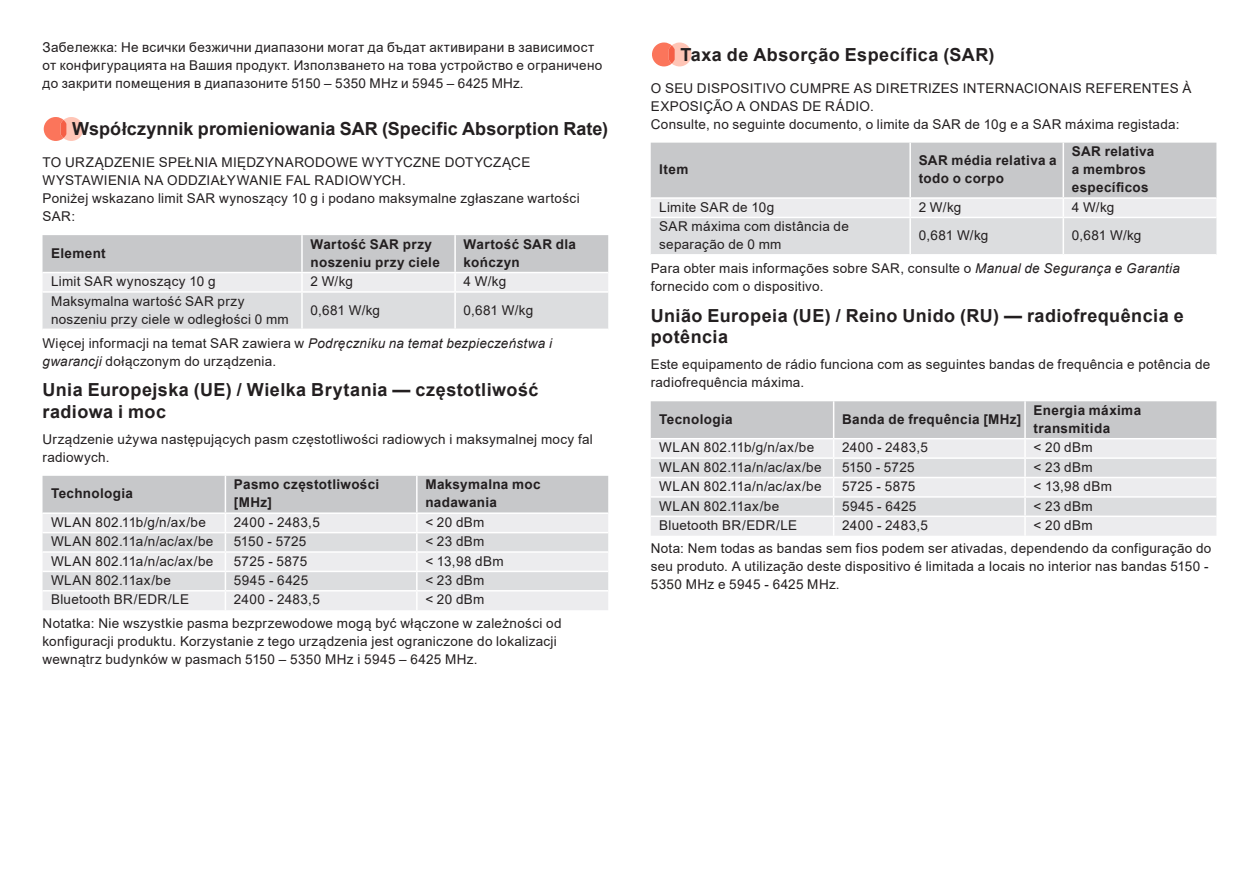
<style>
.page{position:relative;width:1259px;height:893px;background:#fff}
.page>*{position:absolute;margin:0;border:0;box-sizing:border-box;transform-origin:0 0}
.title_addtional_info{font:700 18px/21.6px "Arial";letter-spacing:.025em;color:#231f20}
.title_addtional_info-2{font:700 18px "Arial";letter-spacing:.005em;color:#231f20}
.body_addtional_info{font:13.5px/18px "Arial";letter-spacing:.02em;color:#231f20}
.table_info{font:13.5px/18px "Arial";letter-spacing:.025em;color:#231f20}
.table_info-2{font:700 13.5px/18px "Arial";letter-spacing:.025em;color:#231f20}
.s1{font-style:italic}
</style>
<div class="page">
<svg style="left:44px;top:117px;width:39px;height:24px"></svg>
<svg style="left:43px;top:235px;width:565px;height:94px;background:#d7d7d9"></svg>
<hr style="left:43px;top:291px;width:259px;height:2px;background:#fff">
<hr style="left:302px;top:291px;width:153px;height:2px;background:#fff">
<hr style="left:301px;top:293px;width:2px;height:36px;background:#fff">
<hr style="left:455px;top:291px;width:153px;height:2px;background:#fff">
<hr style="left:454px;top:293px;width:2px;height:36px;background:#fff">
<hr style="left:43px;top:272px;width:259px;height:1px;background:#fff">
<hr style="left:302px;top:272px;width:153px;height:1px;background:#fff">
<hr style="left:455px;top:272px;width:153px;height:1px;background:#fff">
<svg style="left:43px;top:476px;width:565px;height:134px;background:#dedfe1"></svg>
<svg style="left:652px;top:43px;width:39px;height:23px"></svg>
<svg style="left:651px;top:143px;width:565px;height:111px;background:#d4d5d7"></svg>
<hr style="left:651px;top:217px;width:259px;height:1px;background:#fff">
<hr style="left:910px;top:217px;width:153px;height:1px;background:#fff">
<hr style="left:909px;top:218px;width:2px;height:36px;background:#fff">
<hr style="left:1063px;top:217px;width:153px;height:1px;background:#fff">
<hr style="left:1062px;top:218px;width:2px;height:36px;background:#fff">
<hr style="left:651px;top:197px;width:259px;height:2px;background:#fff">
<hr style="left:910px;top:197px;width:153px;height:2px;background:#fff">
<hr style="left:1063px;top:197px;width:153px;height:2px;background:#fff">
<svg style="left:651px;top:401px;width:565px;height:135px;background:#dedfe1"></svg>
<p class="body_addtional_info" style="left:43px;top:39px;width:561px">Забележка: Не всички безжични диапазони могат да бъдат активирани в зависимост от конфигурацията на Вашия продукт. Използването на това устройство е ограничено до закрити помещения в диапазоните 5150 – 5350 MHz и 5945 – 6425 MHz.</p>
<p class="title_addtional_info-2" style="left:72px;top:116px;width:537px">Współczynnik promieniowania SAR (Specific Absorption Rate)</p>
<p class="body_addtional_info" style="left:43px;top:153px;width:489px">TO URZĄDZENIE SPEŁNIA MIĘDZYNARODOWE WYTYCZNE DOTYCZĄCE<br>WYSTAWIENIA NA ODDZIAŁYWANIE FAL RADIOWYCH.</p>
<p class="body_addtional_info" style="left:43px;top:189px;width:538px">Poniżej wskazano limit SAR wynoszący 10 g i podano maksymalne zgłaszane wartości<br>SAR:</p>
<p class="table_info-2" style="left:51px;top:244px;width:56px">Element</p>
<p class="table_info-2" style="left:310px;top:235px;width:131px">Wartość SAR przy noszeniu przy ciele</p>
<p class="table_info-2" style="left:463px;top:235px;width:114px">Wartość SAR dla kończyn</p>
<p class="table_info" style="left:51px;top:272px;width:166px">Limit SAR wynoszący 10 g</p>
<p class="table_info" style="left:310px;top:272px;width:44px">2 W/kg</p>
<p class="table_info" style="left:463px;top:272px;width:44px">4 W/kg</p>
<p class="table_info" style="left:51px;top:292px;width:239px">Maksymalna wartość SAR przy noszeniu przy ciele w odległości 0 mm</p>
<p class="table_info" style="left:310px;top:301px;width:71px">0,681 W/kg</p>
<p class="table_info" style="left:463px;top:301px;width:71px">0,681 W/kg</p>
<p class="body_addtional_info" style="left:43px;top:334px;width:511px">Więcej informacji na temat SAR zawiera w <span class="s1">Podręczniku na temat bezpieczeństwa i gwarancji</span> dołączonym do urządzenia.</p>
<p class="title_addtional_info" style="left:43px;top:379px;width:497px">Unia Europejska (UE) / Wielka Brytania — częstotliwość radiowa i moc</p>
<p class="body_addtional_info" style="left:43px;top:430px;width:552px">Urządzenie używa następujących pasm częstotliwości radiowych i maksymalnej mocy fal radiowych.</p>
<p class="table_info-2" style="left:51px;top:485px;width:84px">Technologia</p>
<p class="table_info-2" style="left:234px;top:476px;width:147px">Pasmo częstotliwości [MHz]</p>
<p class="table_info-2" style="left:425px;top:476px;width:117px">Maksymalna moc nadawania</p>
<p class="table_info" style="left:51px;top:513px;width:156px">WLAN 802.11b/g/n/ax/be</p>
<p class="table_info" style="left:234px;top:513px;width:87px">2400 - 2483,5</p>
<p class="table_info" style="left:425px;top:513px;width:61px">&lt; 20 dBm</p>
<p class="table_info" style="left:51px;top:532px;width:164px">WLAN 802.11a/n/ac/ax/be</p>
<p class="table_info" style="left:234px;top:532px;width:74px">5150 - 5725</p>
<p class="table_info" style="left:425px;top:532px;width:61px">&lt; 23 dBm</p>
<p class="table_info" style="left:51px;top:552px;width:164px">WLAN 802.11a/n/ac/ax/be</p>
<p class="table_info" style="left:234px;top:552px;width:75px">5725 - 5875</p>
<p class="table_info" style="left:425px;top:552px;width:80px">&lt; 13,98 dBm</p>
<p class="table_info" style="left:51px;top:571px;width:121px">WLAN 802.11ax/be</p>
<p class="table_info" style="left:234px;top:571px;width:76px">5945 - 6425</p>
<p class="table_info" style="left:425px;top:571px;width:61px">&lt; 23 dBm</p>
<p class="table_info" style="left:51px;top:591px;width:140px">Bluetooth BR/EDR/LE</p>
<p class="table_info" style="left:234px;top:591px;width:87px">2400 - 2483,5</p>
<p class="table_info" style="left:425px;top:591px;width:61px">&lt; 20 dBm</p>
<p class="body_addtional_info" style="left:43px;top:614px;width:520px">Notatka: Nie wszystkie pasma bezprzewodowe mogą być włączone w zależności od konfiguracji produktu. Korzystanie z tego urządzenia jest ograniczone do lokalizacji wewnątrz budynków w pasmach 5150 – 5350 MHz i 5945 – 6425 MHz.</p>
<p class="title_addtional_info" style="left:680px;top:44px;width:315px">Taxa de Absorção Específica (SAR)</p>
<p class="body_addtional_info" style="left:651px;top:79px;width:542px">O SEU DISPOSITIVO CUMPRE AS DIRETRIZES INTERNACIONAIS REFERENTES À<br>EXPOSIÇÃO A ONDAS DE RÁDIO.</p>
<p class="body_addtional_info" style="left:651px;top:115px;width:530px">Consulte, no seguinte documento, o limite da SAR de 10g e a SAR máxima registada:</p>
<p class="table_info-2" style="left:659px;top:161px;width:31px">Item</p>
<p class="table_info-2" style="left:918px;top:152px;width:140px">SAR média relativa a todo o corpo</p>
<p class="table_info-2" style="left:1071px;top:143px;width:84px">SAR relativa a membros específicos</p>
<p class="table_info" style="left:659px;top:198px;width:117px">Limite SAR de 10g</p>
<p class="table_info" style="left:918px;top:198px;width:44px">2 W/kg</p>
<p class="table_info" style="left:1071px;top:198px;width:44px">4 W/kg</p>
<p class="table_info" style="left:659px;top:217px;width:191px">SAR máxima com distância de separação de 0 mm</p>
<p class="table_info" style="left:918px;top:226px;width:71px">0,681 W/kg</p>
<p class="table_info" style="left:1071px;top:226px;width:71px">0,681 W/kg</p>
<p class="body_addtional_info" style="left:651px;top:259px;width:531px">Para obter mais informações sobre SAR, consulte o <span class="s1">Manual de Segurança e Garantia </span>fornecido com o dispositivo.</p>
<p class="title_addtional_info" style="left:651px;top:305px;width:534px">União Europeia (UE) / Reino Unido (RU) — radiofrequência e potência</p>
<p class="body_addtional_info" style="left:651px;top:356px;width:561px">Este equipamento de rádio funciona com as seguintes bandas de frequência e potência de radiofrequência máxima.</p>
<p class="table_info-2" style="left:659px;top:410px;width:75px">Tecnologia</p>
<p class="table_info-2" style="left:842px;top:410px;width:181px">Banda de frequência [MHz]</p>
<p class="table_info-2" style="left:1033px;top:401px;width:109px">Energia máxima transmitida</p>
<p class="table_info" style="left:659px;top:439px;width:156px">WLAN 802.11b/g/n/ax/be</p>
<p class="table_info" style="left:842px;top:439px;width:87px">2400 - 2483,5</p>
<p class="table_info" style="left:1033px;top:439px;width:61px">&lt; 20 dBm</p>
<p class="table_info" style="left:659px;top:458px;width:164px">WLAN 802.11a/n/ac/ax/be</p>
<p class="table_info" style="left:842px;top:458px;width:74px">5150 - 5725</p>
<p class="table_info" style="left:1033px;top:458px;width:61px">&lt; 23 dBm</p>
<p class="table_info" style="left:659px;top:477px;width:164px">WLAN 802.11a/n/ac/ax/be</p>
<p class="table_info" style="left:842px;top:477px;width:75px">5725 - 5875</p>
<p class="table_info" style="left:1033px;top:477px;width:80px">&lt; 13,98 dBm</p>
<p class="table_info" style="left:659px;top:497px;width:121px">WLAN 802.11ax/be</p>
<p class="table_info" style="left:842px;top:497px;width:76px">5945 - 6425</p>
<p class="table_info" style="left:1033px;top:497px;width:61px">&lt; 23 dBm</p>
<p class="table_info" style="left:659px;top:516px;width:140px">Bluetooth BR/EDR/LE</p>
<p class="table_info" style="left:842px;top:516px;width:87px">2400 - 2483,5</p>
<p class="table_info" style="left:1033px;top:516px;width:61px">&lt; 20 dBm</p>
<p class="body_addtional_info" style="left:651px;top:539px;width:562px">Nota: Nem todas as bandas sem fios podem ser ativadas, dependendo da configuração do seu produto. A utilização deste dispositivo é limitada a locais no interior nas bandas 5150 -<br>5350 MHz e 5945 - 6425 MHz.</p>
</div>
